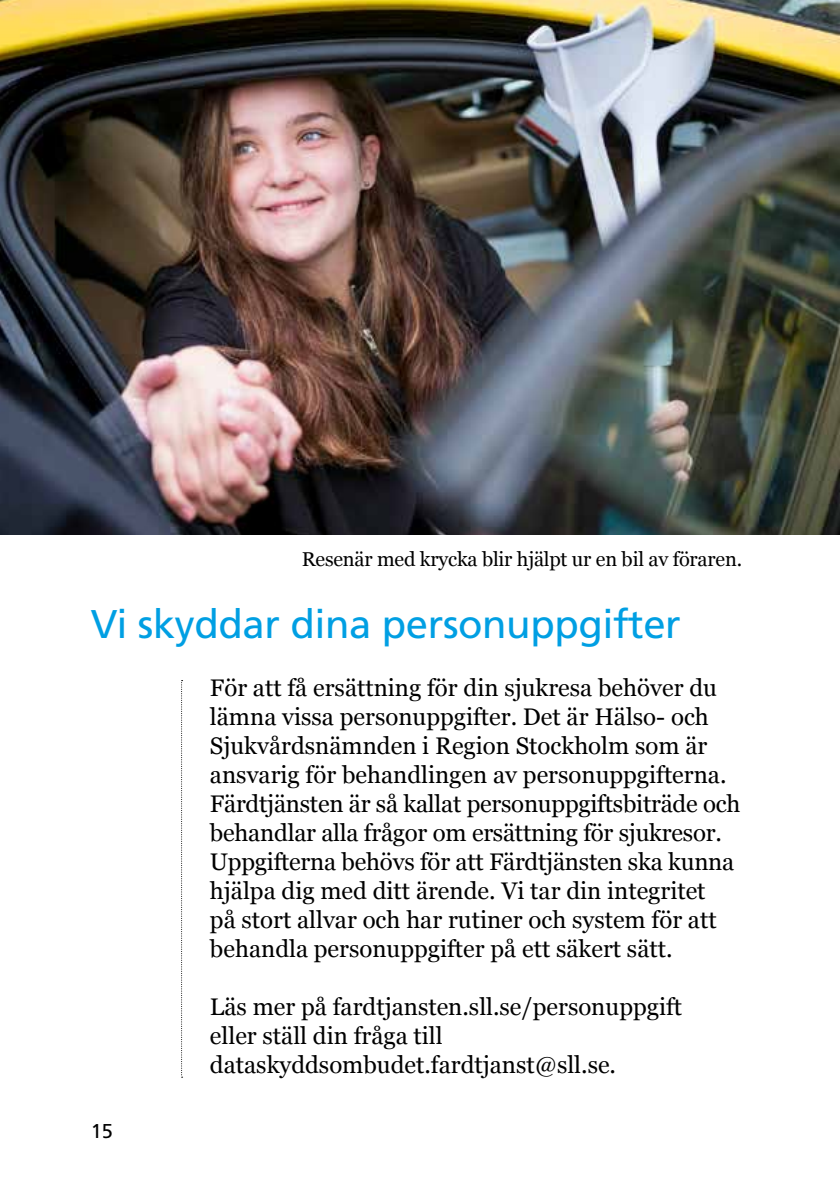
<style>
.page{position:relative;width:840px;height:1191px;background:#fff}
.page>*{position:absolute;margin:0;border:0;box-sizing:border-box;transform-origin:0 0}
.H2_-_Rubrik{font:40px "Frutiger SLLOTF";letter-spacing:-.01em;color:#009fe3}
.P___Bröd{font:24px/29px "Georgia";color:#000}
.t1{font:20px "Georgia";letter-spacing:-.01em;color:#000}
.t2{font:20px "Frutiger SLLOTF";color:#000}
</style>
<div class="page">
<svg style="left:181px;top:680px;width:1px;height:397px"></svg>
<img style="left:0;top:0;width:839px;height:534px">
<p class="t1" style="left:301px;top:544px;width:439px">Resenär med krycka blir hjälpt ur en bil av föraren.</p>
<h2 class="H2_-_Rubrik" style="left:91px;top:600px;width:591px">Vi skyddar dina personuppgifter</h2>
<p class="P___Bröd" style="left:210px;top:672px;width:531px">För att få ersättning för din sjukresa behöver du lämna vissa personuppgifter. Det är Hälso- och Sjukvårdsnämnden i Region Stockholm som är ansvarig för behandlingen av personuppgifterna.<br>Färdtjänsten är så kallat personuppgiftsbiträde och behandlar alla frågor om ersättning för sjukresor.<br>Uppgifterna behövs för att Färdtjänsten ska kunna hjälpa dig med ditt ärende. Vi tar din integritet<br>på stort allvar och har rutiner och system för att behandla personuppgifter på ett säkert sätt.</p>
<p class="P___Bröd" style="left:210px;top:991px;width:473px">Läs mer på fardtjansten.sll.se/personuppgift eller ställ din fråga till dataskyddsombudet.fardtjanst@sll.se.</p>
<p class="t2" style="left:91px;top:1119px;width:24px">15</p>
</div>
